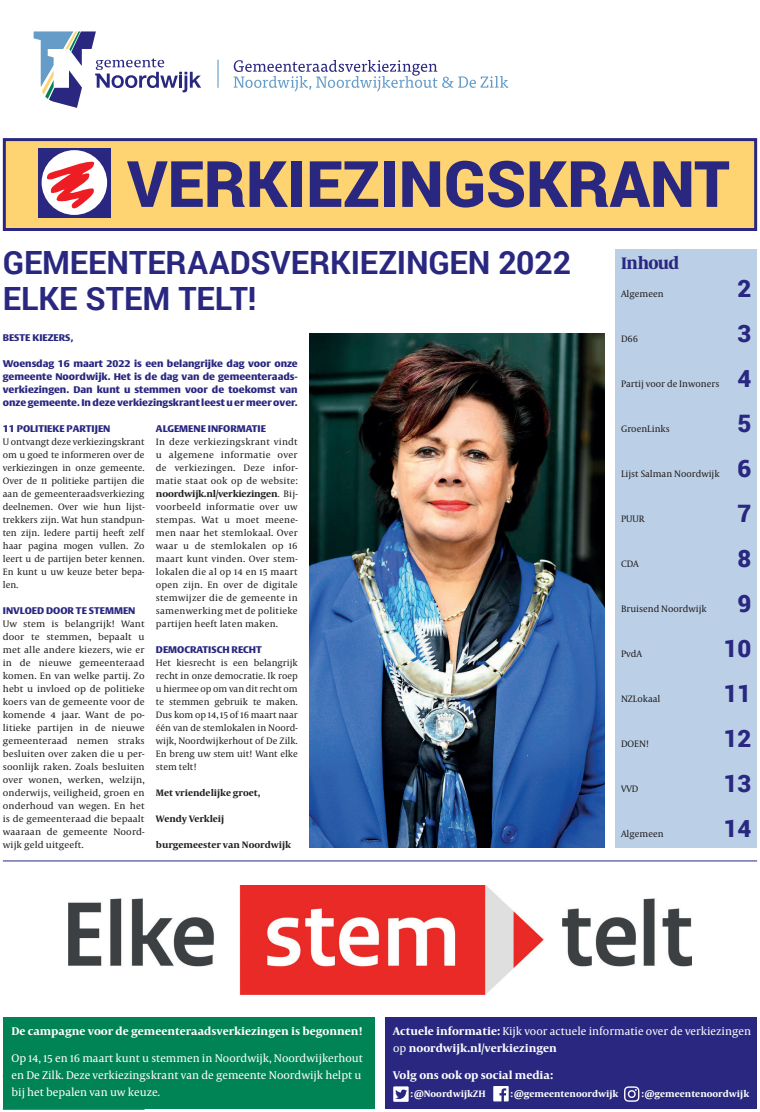
<style>
.page{position:relative;width:760px;height:1112px;background:#fff}
.page>*{position:absolute;margin:0;border:0;box-sizing:border-box;transform-origin:0 0}
.t1{font:900 64px "Roboto";color:#292780}
.t2{font:700 32px/36px "Roboto";letter-spacing:-.005em;color:#292780}
.t3{font:900 24px "Roboto";color:#292780}
.t4{font:700 17px "Capitolium Head";letter-spacing:-.04em;color:#292780}
.t5{font:11.4px/17px "Capitolium News";color:#fff}
.t6{font:700 11.4px "Capitolium News";color:#fff}
.t7{font:9.5px/13px "Capitolium News";color:#231f20;text-align:justify}
.t8{font:9.5px/13px "Capitolium News";color:#231f20;text-align:justify;scale:1.04 1}
.t9{font:900 9.5px/13px "Big Vesta";color:#292780;text-align:justify}
.t10{font:700 9.5px "Capitolium News";color:#231f20}
.t11{font:700 9.5px "Capitolium News";color:#fff}
.s1{font-weight:700}
</style>
<div class="page">
<div style="left:4px;top:139px;width:751px;height:90px;background:#fed371"></div>
<div style="left:3px;top:138px;width:754px;height:93px;border:3px solid #292780"></div>
<hr style="left:3px;top:1108px;width:142px;height:1px;background:#000">
<div style="left:3px;top:1016px;width:371px;height:92px;background:#008355"></div>
<div style="left:38px;top:148px;width:73px;height:69px;background:#292780"></div>
<div style="left:42px;top:150px;width:65px;height:65px;background:#fff;border-radius:50%"></div>
<svg style="left:46px;top:161px;width:50px;height:50px"></svg>
<img style="left:309px;top:333px;width:295px;height:514px">
<div style="left:615px;top:249px;width:142px;height:598px;background:#bbd0e7"></div>
<img style="left:69px;top:885px;width:622px;height:109px">
<hr style="left:3px;top:860px;width:754px;height:1px;background:#292780">
<div style="left:386px;top:1017px;width:371px;height:91px;background:#292780"></div>
<svg style="left:393px;top:1086px;width:15px;height:15px"></svg>
<svg style="left:493px;top:1086px;width:15px;height:15px"></svg>
<svg style="left:624px;top:1086px;width:15px;height:15px"></svg>
<svg style="left:34px;top:31px;width:167px;height:77px"></svg>
<svg style="left:233px;top:60px;width:275px;height:31px"></svg>
<svg style="left:217px;top:60px;width:1px;height:28px"></svg>
<h1 class="t1" style="left:127px;top:139px;width:604px">VERKIEZINGSKRANT</h1>
<h2 class="t2" style="left:3px;top:243px;width:570px">GEMEENTERAADSVERKIEZINGEN 2022<br>ELKE STEM TELT!</h2>
<h3 class="t4" style="left:621px;top:253px;width:60px">Inhoud</h3>
<p class="t7" style="left:621px;top:287px;width:44px">Algemeen</p>
<h3 class="t3" style="left:737px;top:271px;width:15px">2</h3>
<p class="t7" style="left:621px;top:332px;width:19px">D66</p>
<h3 class="t3" style="left:737px;top:316px;width:15px">3</h3>
<p class="t7" style="left:621px;top:377px;width:100px">Partij voor de Inwoners</p>
<h3 class="t3" style="left:737px;top:361px;width:15px">4</h3>
<p class="t7" style="left:621px;top:422px;width:50px">GroenLinks</p>
<h3 class="t3" style="left:737px;top:406px;width:15px">5</h3>
<p class="t7" style="left:621px;top:467px;width:100px">Lijst Salman Noordwijk</p>
<h3 class="t3" style="left:737px;top:451px;width:15px">6</h3>
<p class="t7" style="left:621px;top:512px;width:25px">PUUR</p>
<h3 class="t3" style="left:737px;top:496px;width:15px">7</h3>
<p class="t7" style="left:621px;top:557px;width:19px">CDA</p>
<h3 class="t3" style="left:737px;top:541px;width:15px">8</h3>
<p class="t7" style="left:621px;top:602px;width:87px">Bruisend Noordwijk</p>
<h3 class="t3" style="left:737px;top:586px;width:15px">9</h3>
<p class="t7" style="left:621px;top:647px;width:22px">PvdA</p>
<h3 class="t3" style="left:723px;top:631px;width:29px">10</h3>
<p class="t7" style="left:621px;top:692px;width:41px">NZLokaal</p>
<h3 class="t3" style="left:723px;top:676px;width:29px">11</h3>
<p class="t7" style="left:621px;top:737px;width:30px">DOEN!</p>
<h3 class="t3" style="left:723px;top:721px;width:29px">12</h3>
<p class="t7" style="left:621px;top:782px;width:19px">VVD</p>
<h3 class="t3" style="left:723px;top:766px;width:29px">13</h3>
<p class="t7" style="left:621px;top:827px;width:44px">Algemeen</p>
<h3 class="t3" style="left:723px;top:811px;width:29px">14</h3>
<p class="t9" style="left:3px;top:331px;width:72px">BESTE KIEZERS,</p>
<p class="t9" style="left:3px;top:357px;width:296px">Woensdag 16 maart 2022 is een belangrijke dag voor onze gemeente Noordwijk. Het is de dag van de gemeenteraads&shy;verkiezingen. Dan kunt u stemmen voor de toekomst van onze gemeente. In deze verkiezingskrant leest u er meer over.</p>
<p class="t9" style="left:3px;top:422px;width:109px">11 POLITIEKE PARTIJEN</p>
<p class="t7" style="left:3px;top:435px;width:143px">U ontvangt deze verkiezingskrant om u goed te informeren over de verkiezingen in onze gemeente.<br>Over de 11 politieke partijen die aan de gemeenteraadsverkiezing deelnemen. Over wie hun lijst&shy;trekkers zijn. Wat hun standpun&shy;ten zijn. Iedere partij heeft zelf haar pagina mogen vullen. Zo leert u de partijen beter kennen.<br>En kunt u uw keuze beter bepa&shy;len.</p>
<p class="t9" style="left:3px;top:604px;width:134px">INVLOED DOOR TE STEMMEN</p>
<p class="t8" style="left:3px;top:617px;width:138px">Uw stem is belangrijk! Want door te stemmen, bepaalt u met alle andere kiezers, wie er in de nieuwe gemeenteraad komen. En van welke partij. Zo hebt u invloed op de politieke koers van de gemeente voor de komende 4 jaar. Want de po&shy;litieke partijen in de nieuwe gemeenteraad nemen straks besluiten over zaken die u per&shy;soonlijk raken. Zoals besluiten over wonen, werken, welzijn, onderwijs, veiligheid, groen en onderhoud van wegen. En het is de gemeenteraad die bepaalt waaraan de gemeente Noord&shy;wijk geld uitgeeft.</p>
<p class="t9" style="left:156px;top:422px;width:111px">ALGEMENE INFORMATIE</p>
<p class="t7" style="left:156px;top:435px;width:143px">In deze verkiezingskrant vindt u algemene informatie over de verkiezingen. Deze infor&shy;matie staat ook op de website: <span class="s1">noordwijk.nl/verkiezingen</span>. Bij&shy;voorbeeld informatie over uw stempas. Wat u moet meene&shy;men naar het stemlokaal. Over waar u de stemlokalen op 16 maart kunt vinden. Over stem&shy;lokalen die al op 14 en 15 maart open zijn. En over de digitale stemwijzer die de gemeente in samenwerking met de politieke partijen heeft laten maken.</p>
<p class="t9" style="left:156px;top:643px;width:107px">DEMOCRATISCH RECHT</p>
<p class="t7" style="left:156px;top:656px;width:143px">Het kiesrecht is een belangrijk recht in onze democratie. Ik roep u hiermee op om van dit recht om te stemmen gebruik te maken.<br>Dus kom op 14, 15 of 16 maart naar één van de stemlokalen in Noord&shy;wijk, Noordwijkerhout of De Zilk.<br>En breng uw stem uit! Want elke stem telt!</p>
<p class="t10" style="left:156px;top:787px;width:106px">Met vriendelijke groet,</p>
<p class="t10" style="left:156px;top:813px;width:70px">Wendy Verkleij</p>
<p class="t10" style="left:156px;top:839px;width:137px">burgemeester van Noordwijk</p>
<p class="t6" style="left:11px;top:1024px;width:353px">De campagne voor de gemeenteraadsverkiezingen is begonnen!</p>
<p class="t5" style="left:11px;top:1049px;width:353px">Op 14, 15 en 16 maart kunt u stemmen in Noordwijk, Noordwijkerhout en De Zilk. Deze verkiezingskrant van de gemeente Noordwijk helpt u bij het bepalen van uw keuze.</p>
<p class="t5" style="left:393px;top:1022px;width:359px"><span class="s1">Actuele informatie:</span> Kijk voor actuele informatie over de verkiezingen op <span class="s1">noordwijk.nl/verkiezingen</span></p>
<p class="t6" style="left:393px;top:1068px;width:161px">Volg ons ook op social media:</p>
<p class="t11" style="left:410px;top:1087px;width:77px">: @NoordwijkZH</p>
<p class="t11" style="left:510px;top:1087px;width:109px">: @gemeentenoordwijk</p>
<p class="t11" style="left:641px;top:1087px;width:109px">: @gemeentenoordwijk</p>
</div>
